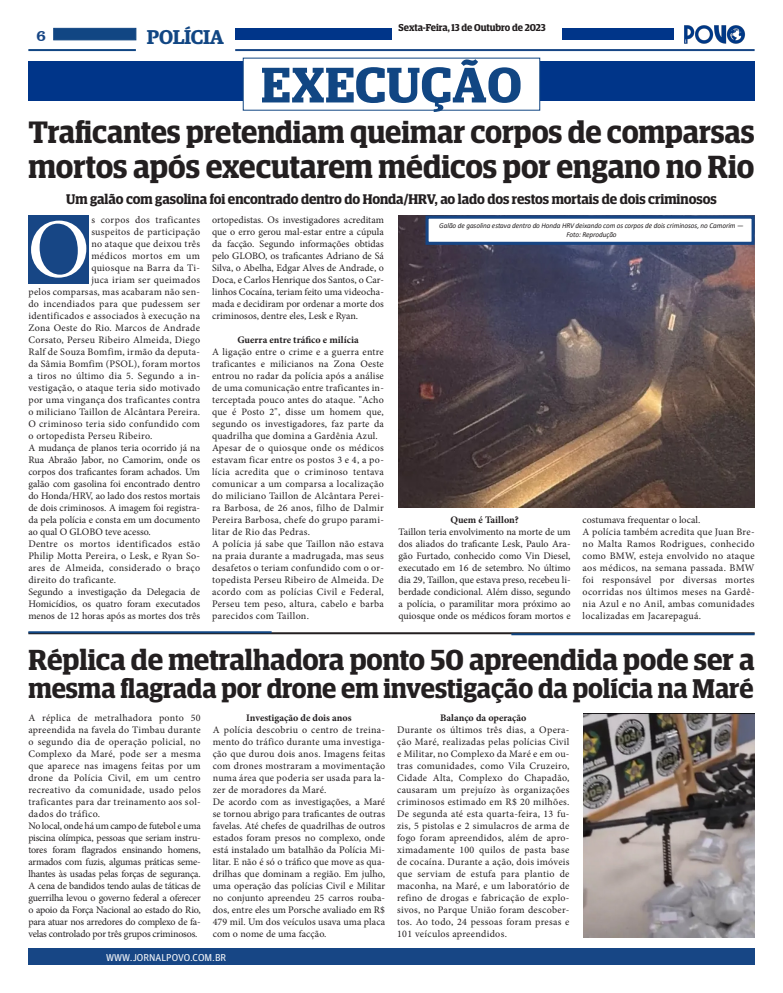
<style>
.page{position:relative;width:783px;height:993px;background:#fff}
.page>*{position:absolute;margin:0;border:0;box-sizing:border-box;transform-origin:0 0}
.t1{font:83.8px "Minion Pro";color:#fff}
.t2{font:600 50px "Guardian Egyptian Display";color:#114683;scale:1.05 1}
.t3{font:600 32px "Guardian Egyptian Display";letter-spacing:-.005em;color:#231f20}
.t4{font:600 31px "Guardian Egyptian Display";letter-spacing:-.005em;color:#231f20}
.t5{font:600 29px "Guardian Egyptian Display";color:#231f20}
.t6{font:600 27.1px "Guardian Egyptian Display";color:#231f20}
.t7{font:600 20px "Guardian Egyptian";letter-spacing:-.02em;color:#114683}
.t8{font:16px "Clarendon BT";color:#174685}
.t9{font:600 14px "Guardian Egyptian Display";letter-spacing:-.005em;color:#231f20}
.t10{font:10px/12px "Minion Pro";letter-spacing:.025em;color:#231f20;text-align:justify}
.t11{font:700 10px "Minion Pro";color:#231f20}
.t12{font:600 10px "Guardian Egyptian Display";letter-spacing:-.005em;color:#231f20}
.t13{font:10px "Minion Pro";color:#231f20}
.t14{font:10px "Guardian Agate Sans G1 D Regular";color:#fff}
.t15{font:italic 7.4px/8.9px "Calibri";letter-spacing:-.01em;color:#231f20;text-align:center}
</style>
<div class="page">
<div style="left:28px;top:947px;width:726px;height:17px;background:#174685"></div>
<img style="left:684px;top:25px;width:62px;height:19px">
<div style="left:53px;top:28px;width:83px;height:12px;background:#114683;border:1px solid #114683"></div>
<hr style="left:28px;top:49px;width:108px;height:2px;background:#114683">
<div style="left:235px;top:28px;width:156px;height:12px;background:#003589"></div>
<hr style="left:235px;top:49px;width:519px;height:2px;background:#174685">
<div style="left:562px;top:28px;width:112px;height:12px;background:#003589"></div>
<img style="left:398px;top:215px;width:356px;height:292px">
<hr style="left:28px;top:632px;width:726px;height:2px;background:#231f20">
<hr style="left:28px;top:631px;width:243px;height:2px;background:#114683">
<hr style="left:511px;top:633px;width:243px;height:2px;background:#114683">
<div style="left:28px;top:61px;width:726px;height:40px;background:#003589"></div>
<div style="left:243px;top:58px;width:296px;height:52px;background:#fff"></div>
<div style="left:425px;top:215px;width:329px;height:30px;background:#fff;border:3px solid #174685"></div>
<img style="left:583px;top:713px;width:171px;height:223px">
<div style="left:28px;top:215px;width:61px;height:69px;background:#174685"></div>
<h3 class="t8" style="left:36px;top:25px;width:11px">6</h3>
<h3 class="t7" style="left:147px;top:22px;width:79px">POLÍCIA</h3>
<p class="t12" style="left:398px;top:22px;width:148px">Sexta-Feira, 13 de Outubro de 2023</p>
<p class="t2" style="left:261px;top:58px;width:250px">EXECUÇÃO</p>
<p class="t4" style="left:28px;top:115px;width:727px">Traficantes pretendiam queimar corpos de comparsas</p>
<p class="t3" style="left:28px;top:149px;width:727px">mortos após executarem médicos por engano no Rio</p>
<p class="t9" style="left:66px;top:191px;width:652px">Um galão com gasolina foi encontrado dentro do Honda/HRV, ao lado dos restos mortais de dois criminosos</p>
<p class="t10" style="left:91px;top:214px;width:110px">s corpos dos traficantes</p>
<p class="t10" style="left:91px;top:226px;width:110px">suspeitos de participação</p>
<p class="t10" style="left:91px;top:238px;width:110px">no ataque que deixou três</p>
<p class="t10" style="left:91px;top:250px;width:110px">médicos mortos em um</p>
<p class="t10" style="left:91px;top:262px;width:110px">quiosque na Barra da Ti-</p>
<p class="t10" style="left:91px;top:274px;width:110px">juca iriam ser queimados</p>
<p class="t10" style="left:28px;top:286px;width:173px">pelos comparsas, mas acabaram não sen-</p>
<p class="t10" style="left:28px;top:298px;width:173px">do incendiados para que pudessem ser</p>
<p class="t10" style="left:28px;top:310px;width:173px">identificados e associados à execução na</p>
<p class="t10" style="left:28px;top:322px;width:173px">Zona Oeste do Rio. Marcos de Andrade</p>
<p class="t10" style="left:28px;top:334px;width:173px">Corsato, Perseu Ribeiro Almeida, Diego</p>
<p class="t10" style="left:28px;top:346px;width:173px">Ralf de Souza Bomfim, irmão da deputa-</p>
<p class="t10" style="left:28px;top:358px;width:173px">da Sâmia Bomfim (PSOL), foram mortos</p>
<p class="t10" style="left:28px;top:370px;width:173px">a tiros no último dia 5. Segundo a in-</p>
<p class="t10" style="left:28px;top:382px;width:173px">vestigação, o ataque teria sido motivado</p>
<p class="t10" style="left:28px;top:394px;width:173px">por uma vingança dos traficantes contra</p>
<p class="t10" style="left:28px;top:406px;width:173px">o miliciano Taillon de Alcântara Pereira.</p>
<p class="t10" style="left:28px;top:418px;width:173px">O criminoso teria sido confundido com</p>
<p class="t10" style="left:28px;top:430px;width:125px">o ortopedista Perseu Ribeiro.</p>
<p class="t10" style="left:28px;top:442px;width:173px">A mudança de planos teria ocorrido já na Rua Abraão Jabor, no Camorim, onde os corpos dos traficantes foram achados. Um galão com gasolina foi encontrado dentro do Honda/HRV, ao lado dos restos mortais de dois criminosos. A imagem foi registra&shy;da pela polícia e consta em um documento ao qual O GLOBO teve acesso.</p>
<p class="t10" style="left:28px;top:538px;width:173px">Dentre os mortos identificados estão Philip Motta Pereira, o Lesk, e Ryan So&shy;ares de Almeida, considerado o braço direito do traficante.</p>
<p class="t10" style="left:28px;top:586px;width:173px">Segundo a investigação da Delegacia de Homicídios, os quatro foram executados menos de 12 horas após as mortes dos três</p>
<p class="t1" style="left:27px;top:193px;width:64px">O</p>
<p class="t10" style="left:212px;top:214px;width:173px">ortopedistas. Os investigadores acreditam que o erro gerou mal-estar entre a cúpula da facção. Segundo informações obtidas pelo GLOBO, os traficantes Adriano de Sá Silva, o Abelha, Edgar Alves de Andrade, o Doca, e Carlos Henrique dos Santos, o Car&shy;linhos Cocaína, teriam feito uma videocha&shy;mada e decidiram por ordenar a morte dos criminosos, dentre eles, Lesk e Ryan.</p>
<p class="t11" style="left:237px;top:332px;width:123px">Guerra entre tráfico e milícia</p>
<p class="t10" style="left:212px;top:346px;width:173px">A ligação entre o crime e a guerra entre traficantes e milicianos na Zona Oeste entrou no radar da polícia após a análise de uma comunicação entre traficantes in&shy;terceptada pouco antes do ataque. "Acho que é Posto 2", disse um homem que, segundo os investigadores, faz parte da quadrilha que domina a Gardênia Azul.</p>
<p class="t10" style="left:212px;top:442px;width:173px">Apesar de o quiosque onde os médicos estavam ficar entre os postos 3 e 4, a po&shy;lícia acredita que o criminoso tentava comunicar a um comparsa a localização do miliciano Taillon de Alcântara Perei&shy;ra Barbosa, de 26 anos, filho de Dalmir Pereira Barbosa, chefe do grupo parami&shy;litar de Rio das Pedras.</p>
<p class="t10" style="left:212px;top:538px;width:173px">A polícia já sabe que Taillon não estava na praia durante a madrugada, mas seus desafetos o teriam confundido com o or&shy;topedista Perseu Ribeiro de Almeida. De acordo com as polícias Civil e Federal, Perseu tem peso, altura, cabelo e barba parecidos com Taillon.</p>
<p class="t15" style="left:439px;top:221px;width:306px">Galão de gasolina estava dentro do Honda HRV deixando com os corpos de dois criminosos, no Camorim —<br>Foto: Reprodução</p>
<p class="t11" style="left:450px;top:513px;width:70px">Quem é Taillon?</p>
<p class="t10" style="left:398px;top:526px;width:173px">Taillon teria envolvimento na morte de um dos aliados do traficante Lesk, Paulo Ara&shy;gão Furtado, conhecido como Vin Diesel, executado em 16 de setembro. No último dia 29, Taillon, que estava preso, recebeu li&shy;berdade condicional. Além disso, segundo a polícia, o paramilitar mora próximo ao quiosque onde os médicos foram mortos e</p>
<p class="t13" style="left:582px;top:513px;width:119px">costumava frequentar o local.</p>
<p class="t10" style="left:582px;top:526px;width:173px">A polícia também acredita que Juan Bre&shy;no Malta Ramos Rodrigues, conhecido como BMW, esteja envolvido no ataque aos médicos, na semana passada. BMW foi responsável por diversas mortes ocorridas nos últimos meses na Gardê&shy;nia Azul e no Anil, ambas comunidades localizadas em Jacarepaguá.</p>
<p class="t5" style="left:28px;top:643px;width:727px">Réplica de metralhadora ponto 50 apreendida pode ser a</p>
<p class="t6" style="left:28px;top:673px;width:726px">mesma flagrada por drone em investigação da polícia na Maré</p>
<p class="t10" style="left:28px;top:711px;width:174px">A réplica de metralhadora ponto 50 apreendida na favela do Timbau durante o segundo dia de operação policial, no Complexo da Maré, pode ser a mesma que aparece nas imagens feitas por um drone da Polícia Civil, em um centro recreativo da comunidade, usado pelos traficantes para dar treinamento aos sol&shy;dados do tráfico.</p>
<p class="t10" style="left:28px;top:819px;width:174px">No local, onde há um campo de futebol e uma piscina olímpica, pessoas que seriam instru&shy;tores foram flagrados ensinando homens, armados com fuzis, algumas práticas seme&shy;lhantes às usadas pelas forças de segurança.<br>A cena de bandidos tendo aulas de táticas de guerrilha levou o governo federal a oferecer o apoio da Força Nacional ao estado do Rio, para atuar nos arredores do complexo de fa&shy;velas controlado por três grupos criminosos.</p>
<p class="t11" style="left:246px;top:710px;width:107px">Investigação de dois anos</p>
<p class="t10" style="left:213px;top:723px;width:174px">A polícia descobriu o centro de treina&shy;mento do tráfico durante uma investiga&shy;ção que durou dois anos. Imagens feitas com drones mostraram a movimentação numa área que poderia ser usada para la&shy;zer de moradores da Maré.</p>
<p class="t10" style="left:213px;top:795px;width:174px">De acordo com as investigações, a Maré se tornou abrigo para traficantes de outras favelas. Até chefes de quadrilhas de outros estados foram presos no complexo, onde está instalado um batalhão da Polícia Mi&shy;litar. E não é só o tráfico que move as qua&shy;drilhas que dominam a região. Em julho, uma operação das polícias Civil e Militar no conjunto apreendeu 25 carros rouba&shy;dos, entre eles um Porsche avaliado em R$ 479 mil. Um dos veículos usava uma placa com o nome de uma facção.</p>
<p class="t14" style="left:106px;top:949px;width:122px">WWW.JORNALPOVO.COM.BR</p>
<p class="t11" style="left:440px;top:710px;width:88px">Balanço da operação</p>
<p class="t10" style="left:397px;top:723px;width:174px">Durante os últimos três dias, a Opera&shy;ção Maré, realizadas pelas polícias Civil e Militar, no Complexo da Maré e em ou&shy;tras comunidades, como Vila Cruzeiro, Cidade Alta, Complexo do Chapadão, causaram um prejuízo às organizações criminosos estimado em R$ 20 milhões.<br>De segunda até esta quarta-feira, 13 fu&shy;zis, 5 pistolas e 2 simulacros de arma de fogo foram apreendidos, além de apro&shy;ximadamente 100 quilos de pasta base de cocaína. Durante a ação, dois imóveis que serviam de estufa para plantio de maconha, na Maré, e um laboratório de refino de drogas e fabricação de explo&shy;sivos, no Parque União foram descober&shy;tos. Ao todo, 24 pessoas foram presas e 101 veículos apreendidos.</p>
</div>
